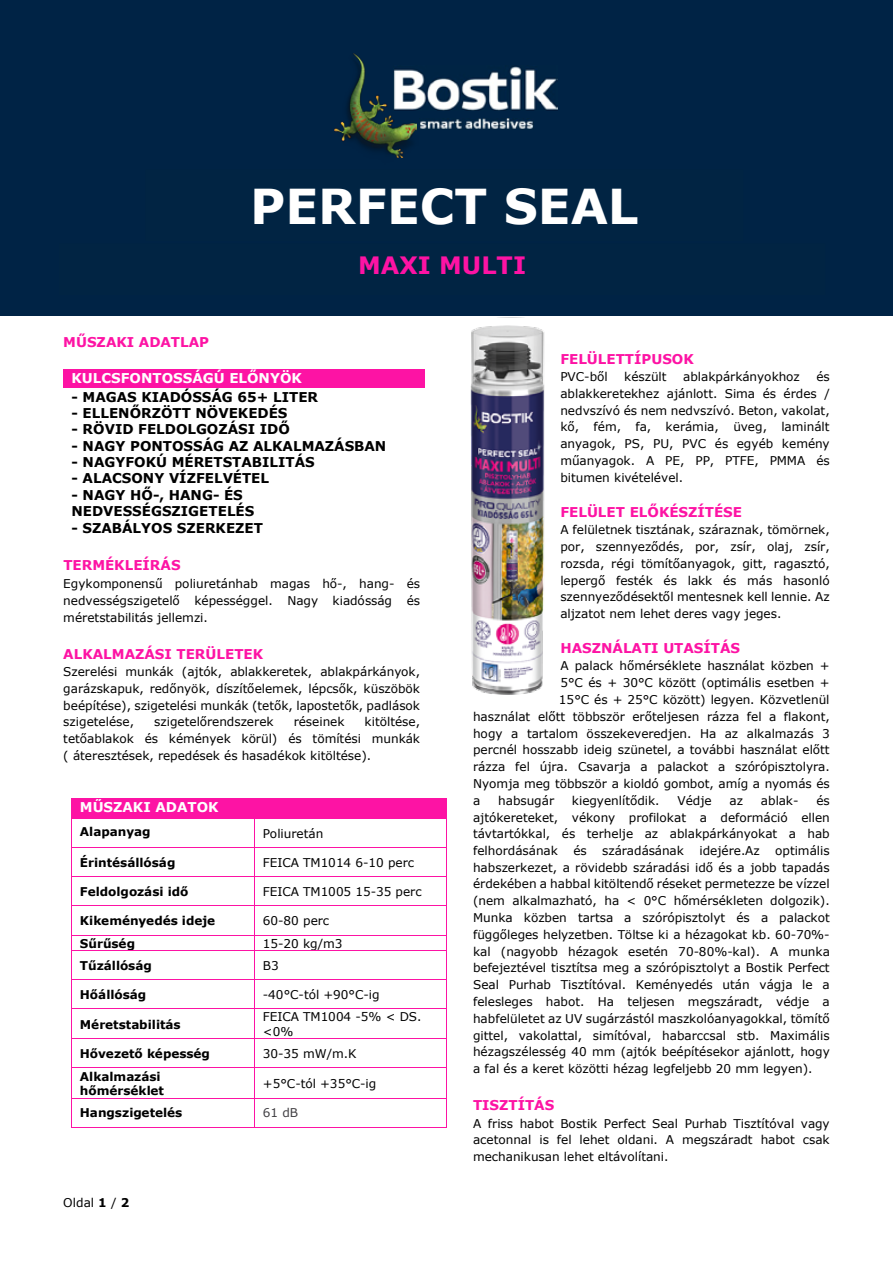
<style>
.page{position:relative;width:893px;height:1263px;background:#fff}
.page>*{position:absolute;margin:0;border:0;box-sizing:border-box;transform-origin:0 0}
.t1{font:700 48px "Verdana";color:#fff}
.t2{font:700 24px "Verdana";color:#fd13a4}
.t3{font:700 13.5px/16.4px "Verdana";color:#000}
.t4{font:700 13.5px "Verdana";color:#fd13a4}
.t5{font:700 13.5px "Verdana";color:#fff}
.t6{font:12px/16.8px "Verdana";letter-spacing:-.005em;color:#000;text-align:justify}
.t7{font:700 12px/14.5px "Verdana";color:#000}
.t8{font:12px "Verdana";color:#413f43}
.s1{font-weight:700}
</style>
<div class="page">
<div style="left:0;top:0;width:893px;height:316px;background:#002345"></div>
<img style="left:337px;top:54px;width:80px;height:104px">
<img style="left:394px;top:65px;width:164px;height:45px">
<img style="left:420px;top:119px;width:113px;height:10px">
<div style="left:63px;top:369px;width:362px;height:19px;background:#fd13a4"></div>
<div style="left:72px;top:799px;width:374px;height:19px;background:#fd13a4"></div>
<hr style="left:72px;top:798px;width:374px;height:1px;background:#fd13a4">
<hr style="left:72px;top:818px;width:182px;height:1px;background:#fd13a4">
<hr style="left:255px;top:818px;width:191px;height:1px;background:#fd13a4">
<hr style="left:72px;top:847px;width:182px;height:1px;background:#fd13a4">
<hr style="left:255px;top:847px;width:191px;height:1px;background:#fd13a4">
<hr style="left:72px;top:876px;width:182px;height:1px;background:#fd13a4">
<hr style="left:255px;top:876px;width:191px;height:1px;background:#fd13a4">
<hr style="left:72px;top:905px;width:182px;height:1px;background:#fd13a4">
<hr style="left:255px;top:905px;width:191px;height:1px;background:#fd13a4">
<hr style="left:72px;top:935px;width:182px;height:1px;background:#fd13a4">
<hr style="left:255px;top:935px;width:191px;height:1px;background:#fd13a4">
<hr style="left:72px;top:950px;width:182px;height:1px;background:#fd13a4">
<hr style="left:255px;top:950px;width:191px;height:1px;background:#fd13a4">
<hr style="left:72px;top:979px;width:182px;height:1px;background:#fd13a4">
<hr style="left:255px;top:979px;width:191px;height:1px;background:#fd13a4">
<hr style="left:72px;top:1008px;width:182px;height:1px;background:#fd13a4">
<hr style="left:255px;top:1008px;width:191px;height:1px;background:#fd13a4">
<hr style="left:72px;top:1038px;width:182px;height:1px;background:#fd13a4">
<hr style="left:255px;top:1038px;width:191px;height:1px;background:#fd13a4">
<svg style="left:71px;top:798px;width:1px;height:270px"></svg>
<hr style="left:72px;top:1067px;width:182px;height:1px;background:#fd13a4">
<svg style="left:254px;top:818px;width:1px;height:250px"></svg>
<hr style="left:255px;top:1067px;width:191px;height:1px;background:#fd13a4">
<svg style="left:446px;top:798px;width:1px;height:270px"></svg>
<hr style="left:71px;top:1068px;width:1px;height:30px;background:#fd13a4">
<hr style="left:254px;top:1068px;width:1px;height:30px;background:#fd13a4">
<hr style="left:446px;top:1068px;width:1px;height:30px;background:#fd13a4">
<hr style="left:72px;top:1098px;width:182px;height:1px;background:#fd13a4">
<hr style="left:255px;top:1098px;width:191px;height:1px;background:#fd13a4">
<svg style="left:71px;top:1098px;width:1px;height:30px"></svg>
<hr style="left:72px;top:1127px;width:182px;height:1px;background:#fd13a4">
<svg style="left:254px;top:1098px;width:1px;height:30px"></svg>
<hr style="left:255px;top:1127px;width:191px;height:1px;background:#fd13a4">
<svg style="left:446px;top:1098px;width:1px;height:30px"></svg>
<img style="left:470px;top:325px;width:75px;height:369px">
<h1 class="t1" style="left:250px;top:173px;width:390px">PERFECT SEAL</h1>
<h2 class="t2" style="left:358px;top:248px;width:169px">MAXI MULTI</h2>
<p class="t4" style="left:63px;top:332px;width:147px">MŰSZAKI ADATLAP</p>
<p class="t5" style="left:71px;top:368px;width:232px">KULCSFONTOSSÁGÚ ELŐNYÖK</p>
<p class="t3" style="left:71px;top:388px;width:248px">- MAGAS KIADÓSSÁG 65+ LITER</p>
<p class="t3" style="left:71px;top:404px;width:218px">- ELLENŐRZÖTT NÖVEKEDÉS</p>
<p class="t3" style="left:71px;top:421px;width:220px">- RÖVID FELDOLGOZÁSI IDŐ</p>
<p class="t3" style="left:71px;top:437px;width:316px">- NAGY PONTOSSÁG AZ ALKALMAZÁSBAN</p>
<p class="t3" style="left:71px;top:454px;width:245px">- NAGYFOKÚ MÉRETSTABILITÁS</p>
<p class="t3" style="left:71px;top:470px;width:199px">- ALACSONY VÍZFELVÉTEL</p>
<p class="t3" style="left:71px;top:487px;width:184px">- NAGY HŐ-, HANG- ÉS<br>NEDVESSÉGSZIGETELÉS</p>
<p class="t3" style="left:71px;top:519px;width:193px">- SZABÁLYOS SZERKEZET</p>
<p class="t4" style="left:63px;top:556px;width:119px">TERMÉKLEÍRÁS</p>
<p class="t6" style="left:63px;top:575px;width:358px">Egykomponensű poliuretánhab magas hő-, hang- és nedvességszigetelő képességgel. Nagy kiadósság és méretstabilitás jellemzi.</p>
<p class="t4" style="left:63px;top:644px;width:201px">ALKALMAZÁSI TERÜLETEK</p>
<p class="t6" style="left:63px;top:663px;width:358px">Szerelési munkák (ajtók, ablakkeretek, ablakpárkányok, garázskapuk, redőnyök, díszítőelemek, lépcsők, küszöbök beépítése), szigetelési munkák (tetők, lapostetők, padlások szigetelése,</p>
<p class="t6" style="left:63px;top:713px;width:358px;text-indent:301px">kitöltése, tetőablakok és kémények körül) és tömítési munkák ( áteresztések, repedések és hasadékok kitöltése).</p>
<p class="t5" style="left:80px;top:798px;width:140px">MŰSZAKI ADATOK</p>
<p class="t7" style="left:80px;top:824px;width:72px">Alapanyag</p>
<p class="t6" style="left:263px;top:825px;width:62px">Poliuretán</p>
<p class="t7" style="left:80px;top:855px;width:97px">Érintésállóság</p>
<p class="t6" style="left:263px;top:854px;width:153px">FEICA TM1014 6-10 perc</p>
<p class="t7" style="left:80px;top:884px;width:110px">Feldolgozási idő</p>
<p class="t6" style="left:263px;top:883px;width:160px">FEICA TM1005 15-35 perc</p>
<p class="t7" style="left:80px;top:913px;width:137px">Kikeményedés ideje</p>
<p class="t6" style="left:263px;top:912px;width:68px">60-80 perc</p>
<p class="t7" style="left:80px;top:936px;width:57px">Sűrűség</p>
<p class="t6" style="left:263px;top:935px;width:81px">15-20 kg/m3</p>
<p class="t7" style="left:80px;top:958px;width:73px">Tűzállóság</p>
<p class="t6" style="left:263px;top:957px;width:17px">B3</p>
<p class="t7" style="left:80px;top:987px;width:68px">Hőállóság</p>
<p class="t6" style="left:263px;top:986px;width:118px">-40°C-tól +90°C-ig</p>
<p class="t7" style="left:80px;top:1017px;width:102px">Méretstabilitás</p>
<p class="t6" style="left:263px;top:1009px;width:160px;line-height:14.5px">FEICA TM1004 -5% &lt; DS. &lt;0%</p>
<p class="t7" style="left:80px;top:1046px;width:132px">Hővezető képesség</p>
<p class="t6" style="left:263px;top:1045px;width:95px">30-35 mW/m.K</p>
<p class="t7" style="left:80px;top:1069px;width:86px">Alkalmazási hőmérséklet</p>
<p class="t6" style="left:263px;top:1075px;width:115px">+5°C-tól +35°C-ig</p>
<p class="t7" style="left:80px;top:1105px;width:104px">Hangszigetelés</p>
<p class="t8" style="left:263px;top:1105px;width:37px">61 dB</p>
<p class="t6" style="left:154px;top:713px;width:121px">szigetelőrendszerek</p>
<p class="t6" style="left:294px;top:713px;width:52px">réseinek</p>
<p class="t6" style="left:63px;top:1194px;width:67px">Oldal <span class="s1">1</span> / <span class="s1">2</span></p>
<p class="t4" style="left:560px;top:349px;width:135px">FELÜLETTÍPUSOK</p>
<p class="t6" style="left:560px;top:368px;width:49px">PVC-ből</p>
<p class="t6" style="left:624px;top:368px;width:44px">készült</p>
<p class="t6" style="left:683px;top:368px;width:118px">ablakpárkányokhoz</p>
<p class="t6" style="left:560px;top:368px;width:271px;text-indent:256px">és ablakkeretekhez ajánlott. Sima és érdes / nedvszívó és nem nedvszívó. Beton, vakolat, kő, fém, fa, kerámia, üveg, laminált anyagok, PS, PU, PVC és egyéb kemény műanyagok. A PE, PP, PTFE, PMMA és bitumen kivételével.</p>
<p class="t4" style="left:560px;top:502px;width:183px">FELÜLET ELŐKÉSZÍTÉSE</p>
<p class="t6" style="left:560px;top:521px;width:271px">A felületnek tisztának, száraznak, tömörnek, por, szennyeződés, por, zsír, olaj, zsír, rozsda, régi tömítőanyagok, gitt, ragasztó, lepergő festék és lakk és más hasonló szennyeződésektől mentesnek kell lennie. Az aljzatot nem lehet deres vagy jeges.</p>
<p class="t4" style="left:560px;top:638px;width:181px">HASZNÁLATI UTASÍTÁS</p>
<p class="t6" style="left:560px;top:657px;width:271px">A palack hőmérséklete használat közben +</p>
<p class="t6" style="left:560px;top:674px;width:271px">5°C és + 30°C között (optimális esetben +</p>
<p class="t6" style="left:559px;top:691px;width:272px">15°C és + 25°C között) legyen. Közvetlenül</p>
<p class="t6" style="left:473px;top:708px;width:358px">használat előtt többször erőteljesen rázza fel a flakont,</p>
<p class="t6" style="left:473px;top:725px;width:358px">hogy a tartalom összekeveredjen. Ha az alkalmazás 3</p>
<p class="t6" style="left:473px;top:741px;width:358px">percnél hosszabb ideig szünetel, a további használat előtt</p>
<p class="t6" style="left:473px;top:758px;width:358px">rázza fel újra. Csavarja a palackot a szórópisztolyra.</p>
<p class="t6" style="left:473px;top:775px;width:358px">Nyomja meg többször a kioldó gombot, amíg a nyomás és</p>
<p class="t6" style="left:473px;top:792px;width:9px">a</p>
<p class="t6" style="left:498px;top:792px;width:57px">habsugár</p>
<p class="t6" style="left:572px;top:792px;width:89px">kiegyenlítődik.</p>
<p class="t6" style="left:677px;top:792px;width:36px">Védje</p>
<p class="t6" style="left:730px;top:792px;width:15px">az</p>
<p class="t6" style="left:761px;top:792px;width:39px">ablak-</p>
<p class="t6" style="left:473px;top:792px;width:358px;text-indent:343px">és ajtókereteket, vékony profilokat a deformáció ellen távtartókkal, és terhelje az ablakpárkányokat a hab felhordásának</p>
<p class="t6" style="left:473px;top:842px;width:358px;text-indent:302px">optimális habszerkezet, a rövidebb száradási idő és a jobb tapadás érdekében a habbal kitöltendő réseket permetezze be vízzel (nem alkalmazható, ha &lt; 0°C hőmérsékleten dolgozik).<br>Munka közben tartsa a szórópisztolyt és a palackot függőleges helyzetben. Töltse ki a hézagokat kb. 60-70%- kal (nagyobb hézagok esetén 70-80%-kal). A munka befejeztével tisztítsa meg a szórópisztolyt a Bostik Perfect Seal Purhab Tisztítóval. Keményedés után vágja le a felesleges habot. Ha teljesen megszáradt, védje a habfelületet az UV sugárzástól maszkolóanyagokkal, tömítő gittel, vakolattal, simítóval, habarccsal stb. Maximális hézagszélesség 40 mm (ajtók beépítésekor ajánlott, hogy a fal és a keret közötti hézag legfeljebb 20 mm legyen).</p>
<p class="t4" style="left:473px;top:1095px;width:83px">TISZTÍTÁS</p>
<p class="t6" style="left:473px;top:1115px;width:358px">A friss habot Bostik Perfect Seal Purhab Tisztítóval vagy acetonnal is fel lehet oldani. A megszáradt habot csak mechanikusan lehet eltávolítani.</p>
<p class="t6" style="left:573px;top:842px;width:15px">és</p>
<p class="t6" style="left:602px;top:842px;width:83px">száradásának</p>
<p class="t6" style="left:699px;top:842px;width:62px">idejére.Az</p>
</div>
